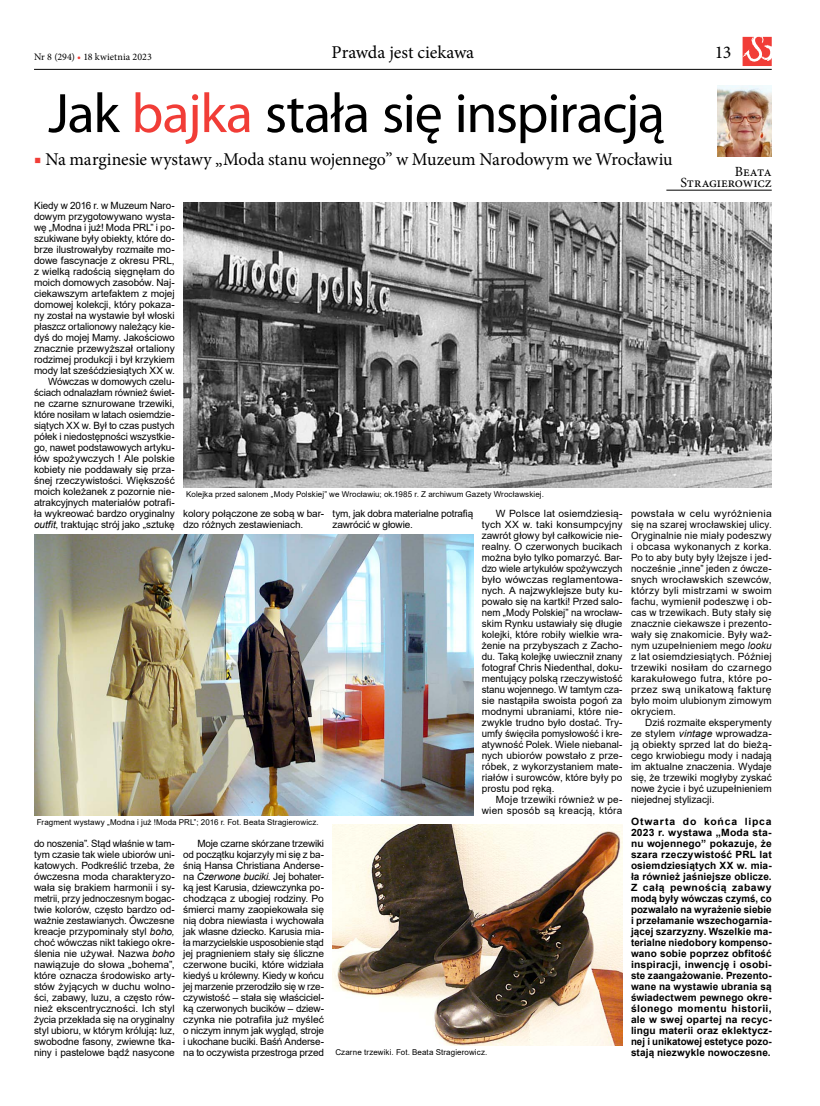
<style>
.page{position:relative;width:820px;height:1106px;background:#fff}
.page>*{position:absolute;margin:0;border:0;box-sizing:border-box;transform-origin:0 0}
.t1{font:56px "Myriad Pro";letter-spacing:-.025em;color:#000}
.t2{font:18px "Minion Pro";letter-spacing:-.025em;color:#000}
.t3{font:14px/11px "Minion Pro";letter-spacing:-.01em;color:#000;text-align:right}
.t4{font:10px/11px "Arial";letter-spacing:-.005em;color:#000;text-align:justify}
.t5{font:700 10px/11px "Arial";letter-spacing:.005em;color:#000;text-align:justify;scale:1.04 1}
.t6{font:10px/11px "Arial";letter-spacing:.025em;color:#000;text-align:right}
.t7{font:10px "Minion Pro";color:#000}
.t8{font:8px "Arial";letter-spacing:.015em;color:#000}
.s1{color:#f13d37}
.s2{font-style:italic}
.s3{font-weight:700}
</style>
<div class="page">
<hr style="left:666px;top:190px;width:105px;height:1px;background:#000">
<img style="left:717px;top:85px;width:54px;height:72px">
<img style="left:34px;top:535px;width:439px;height:280px">
<img style="left:183px;top:203px;width:588px;height:285px">
<img style="left:332px;top:824px;width:290px;height:221px">
<hr style="left:34px;top:69px;width:737px;height:1px;background:#000">
<svg style="left:742px;top:37px;width:29px;height:29px"></svg>
<p class="t7" style="left:34px;top:50px;width:119px">Nr 8 (294) <span class="s1">•</span> 18 kwietnia 2023</p>
<h2 class="t2" style="left:331px;top:40px;width:144px">Prawda jest ciekawa</h2>
<h2 class="t2" style="left:714px;top:40px;width:18px">13</h2>
<h1 class="t1" style="left:48px;top:79px;width:618px">Jak <span class="s1">bajka</span> stała się inspiracją</h1>
<h2 class="t2" style="left:34px;top:147px;width:639px"><span class="s1">■</span> Na marginesie wystawy „Moda stanu wojennego” w Muzeum Narodowym we Wrocławiu</h2>
<h3 class="t3" style="left:680px;top:166px;width:93px">Beata<br>Stragierowicz</h3>
<p class="t4" style="left:34px;top:200px;width:142px;text-align:right">Kiedy w 2016 r. w Muzeum Naro&shy;dowym przygotowywano wysta&shy;wę „Modna i już! Moda PRL” i po&shy;szukiwane były obiekty, które do&shy;brze ilustrowałyby rozmaite mo&shy;dowe fascynacje z okresu PRL, z wielką radością sięgnęłam do moich domowych zasobów. Naj&shy;ciekawszym artefaktem z mojej domowej kolekcji, który pokaza&shy;ny został na wystawie był włoski płaszcz ortalionowy należący kie&shy;dyś do mojej Mamy. Jakościowo znacznie przewyższał ortaliony rodzimej produkcji i był krzykiem mody lat sześćdziesiątych XX w.<br>Wówczas w domowych czelu&shy;ściach odnalazłam również świet&shy;ne czarne sznurowane trzewiki, które nosiłam w latach osiemdzie&shy;siątych XX w. Był to czas pustych półek i niedostępności wszystkie&shy;go, nawet podstawowych artyku&shy;łów spożywczych ! Ale polskie kobiety nie poddawały się prza&shy;śnej rzeczywistości. Większość moich koleżanek z pozornie nie&shy;atrakcyjnych materiałów potrafi&shy;ła wykreować bardzo oryginalny <span class="s2">outfit</span>, traktując strój jako „sztukę</p>
<p class="t8" style="left:186px;top:489px;width:359px">Kolejka przed salonem „Mody Polskiej” we Wrocławiu; ok.1985 r. Z archiwum Gazety Wrocławskiej.</p>
<p class="t4" style="left:183px;top:508px;width:142px">kolory połączone ze sobą w bar&shy;dzo różnych zestawieniach.</p>
<p class="t4" style="left:332px;top:508px;width:142px">tym, jak dobra materialne potrafią zawrócić w głowie.</p>
<p class="t4" style="left:481px;top:508px;width:142px;text-indent:14px">W Polsce lat osiemdziesią&shy;tych XX w. taki konsumpcyjny zawrót głowy był całkowicie nie&shy;realny. O czerwonych bucikach można było tylko pomarzyć. Bar&shy;dzo wiele artykułów spożywczych było wówczas reglamentowa&shy;nych. A najzwyklejsze buty ku&shy;powało się na kartki! Przed salo&shy;nem „Mody Polskiej” na wrocław&shy;skim Rynku ustawiały się długie kolejki, które robiły wielkie wra&shy;żenie na przybyszach z Zacho&shy;du. Taką kolejkę uwiecznił znany fotograf Chris Niedenthal, doku&shy;mentujący polską rzeczywistość stanu wojennego. W tamtym cza&shy;sie nastąpiła swoista pogoń za modnymi ubraniami, które nie&shy;zwykle trudno było dostać. Try&shy;umfy święciła pomysłowość i kre&shy;atywność Polek. Wiele niebanal&shy;nych ubiorów powstało z prze&shy;róbek, z wykorzystaniem mate&shy;riałów i surowców, które były po prostu pod ręką.</p>
<p class="t6" style="left:481px;top:794px;width:142px">Moje trzewiki również w pe&shy;wien sposób są kreacją, która</p>
<p class="t8" style="left:37px;top:816px;width:283px">Fragment wystawy „Modna i już !Moda PRL”; 2016 r. Fot. Beata Stragierowicz.</p>
<p class="t4" style="left:34px;top:838px;width:142px">do noszenia”. Stąd właśnie w tam&shy;tym czasie tak wiele ubiorów uni&shy;katowych. Podkreślić trzeba, że ówczesna moda charakteryzo&shy;wała się brakiem harmonii i sy&shy;metrii, przy jednoczesnym bogac&shy;twie kolorów, często bardzo od&shy;ważnie zestawianych. Ówczesne kreacje przypominały styl <span class="s2">boho, </span>choć wówczas nikt takiego okre&shy;ślenia nie używał. Nazwa <span class="s2">boho </span>nawiązuje do słowa „bohema”, które oznacza środowisko arty&shy;stów żyjących w duchu wolno&shy;ści, zabawy, luzu, a często rów&shy;nież ekscentryczności. Ich styl życia przekłada się na oryginalny styl ubioru, w którym królują<span class="s3">:</span> luz, swobodne fasony, zwiewne tka&shy;niny i pastelowe bądź nasycone</p>
<p class="t4" style="left:183px;top:838px;width:142px;text-indent:14px">Moje czarne skórzane trzewiki od początku kojarzyły mi się z ba&shy;śnią Hansa Christiana Anderse&shy;na <span class="s2">Czerwone buciki</span>. Jej bohater&shy;ką jest Karusia, dziewczynka po&shy;chodząca z ubogiej rodziny. Po śmierci mamy zaopiekowała się nią dobra niewiasta i wychowała jak własne dziecko. Karusia mia&shy;ła marzycielskie usposobienie stąd jej pragnieniem stały się śliczne czerwone buciki, które widziała kiedyś u królewny. Kiedy w końcu jej marzenie przerodziło się w rze&shy;czywistość – stała się właściciel&shy;ką czerwonych bucików – dziew&shy;czynka nie potrafiła już myśleć o niczym innym jak wygląd, stroje i ukochane buciki. Baśń Anderse&shy;na to oczywista przestroga przed</p>
<p class="t8" style="left:335px;top:1046px;width:153px">Czarne trzewiki. Fot. Beata Stragierowicz.</p>
<p class="t4" style="left:630px;top:508px;width:142px">powstała w celu wyróżnienia się na szarej wrocławskiej ulicy.<br>Oryginalnie nie miały podeszwy i obcasa wykonanych z korka.<br>Po to aby buty były lżejsze i jed&shy;nocześnie „inne” jeden z ówcze&shy;snych wrocławskich szewców, którzy byli mistrzami w swoim fachu, wymienił podeszwę i ob&shy;cas w trzewikach. Buty stały się znacznie ciekawsze i prezento&shy;wały się znakomicie. Były waż&shy;nym uzupełnieniem mego <span class="s2">looku </span>z lat osiemdziesiątych. Później trzewiki nosiłam do czarnego karakułowego futra, które po&shy;przez swą unikatową fakturę było moim ulubionym zimowym okryciem.</p>
<p class="t4" style="left:630px;top:717px;width:142px;text-indent:14px">Dziś rozmaite eksperymenty ze stylem <span class="s2">vintage</span> wprowadza&shy;ją obiekty sprzed lat do bieżą&shy;cego krwiobiegu mody i nadają im aktualne znaczenia. Wydaje się, że trzewiki mogłyby zyskać nowe życie i być uzupełnieniem niejednej stylizacji.</p>
<p class="t5" style="left:630px;top:816px;width:137px">Otwarta do końca lipca 2023 r. wystawa „Moda sta&shy;nu wojennego” pokazuje, że szara rzeczywistość PRL lat osiemdziesiątych XX w. mia&shy;ła również jaśniejsze oblicze.<br>Z całą pewnością zabawy modą były wówczas czymś, co pozwalało na wyrażenie siebie i przełamanie wszechogarnia&shy;jącej szarzyzny. Wszelkie ma&shy;terialne niedobory kompenso&shy;wano sobie poprzez obfitość inspiracji, inwencję i osobi&shy;ste zaangażowanie. Prezento&shy;wane na wystawie ubrania są świadectwem pewnego okre&shy;ślonego momentu historii, ale w swej opartej na recyc&shy;lingu materii oraz eklektycz&shy;nej i unikatowej estetyce pozo&shy;stają niezwykle nowoczesne.</p>
</div>
